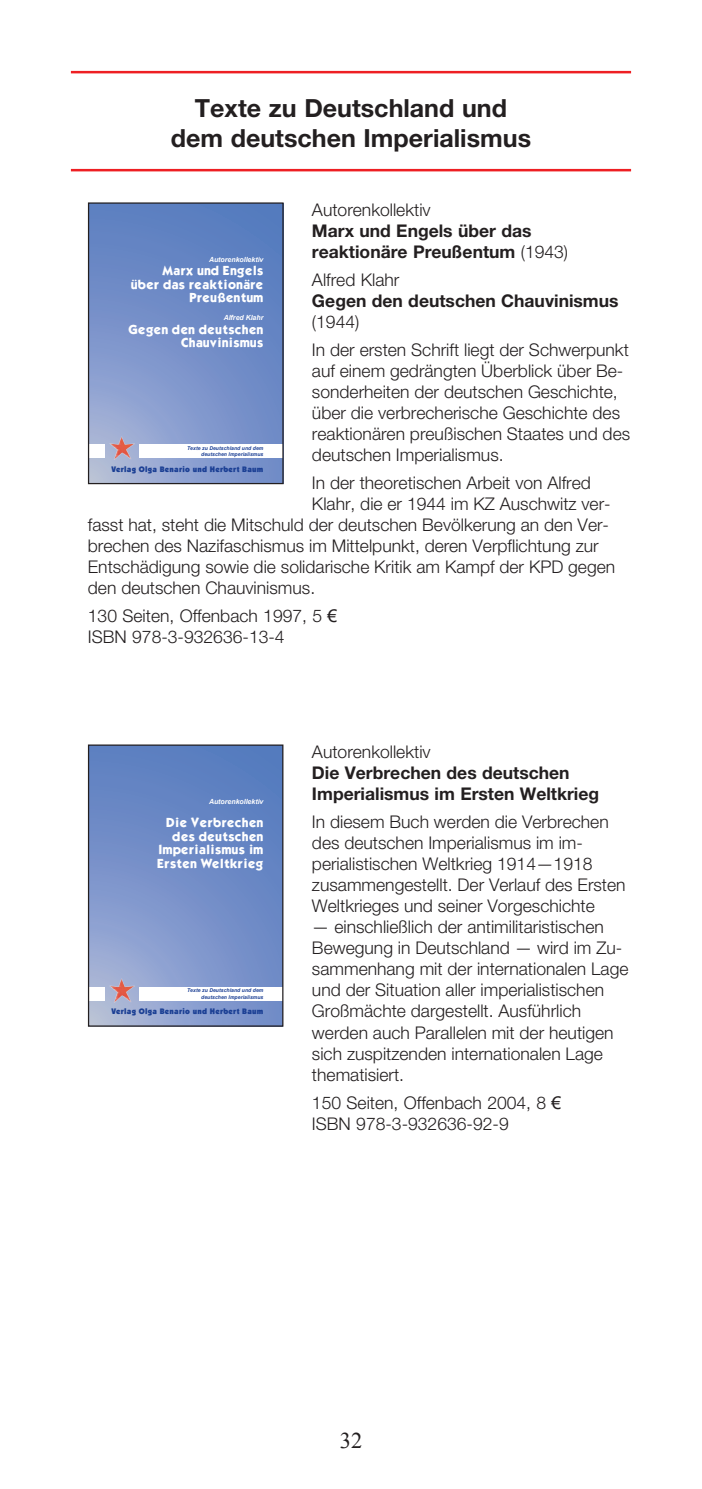
<style>
.page{position:relative;width:702px;height:1489px;background:#fff}
.page>*{position:absolute;margin:0;border:0;box-sizing:border-box;transform-origin:0 0}
.t1{font:700 25px/30px "Helvetica Neue";color:#231f20;text-align:center}
.t2{font:22.5px "Times New Roman";color:#231f20}
.t3{font:300 17.5px/21px "Helvetica Neue";color:#231f20}
.t4{font:700 17.5px/21px "Helvetica Neue";color:#231f20}
.t5{font:11.25px/13.5px "Kabel Bd";color:#fff;text-align:right}
.t6{font:900 8px "Kabel IT Cby BT";letter-spacing:.04em;color:#1b3f94}
.t7{font:italic 700 7px "Arial";color:#fff}
.t8{font:italic 700 5.25px/6.2px "Arial";letter-spacing:.01em;color:#1b3f94;text-align:right}
.s1{font-weight:300}
.s2{font-family:"Arial";font-weight:400}
</style>
<div class="page">
<hr style="left:71px;top:71px;width:560px;height:2px;background:#ee1f23">
<hr style="left:71px;top:169px;width:560px;height:2px;background:#ee1f23">
<svg style="left:90px;top:746px;width:191px;height:278px;background:#748fc8"></svg>
<div style="left:139px;top:987px;width:144px;height:13px;background:#fff"></div>
<img style="left:109px;top:978px;width:26px;height:24px">
<div style="left:89px;top:987px;width:16px;height:13px;background:#fff"></div>
<div style="left:88px;top:744px;width:195px;height:282px;border:1px solid #231f20"></div>
<svg style="left:90px;top:204px;width:191px;height:278px;background:#748fc8"></svg>
<div style="left:139px;top:444px;width:144px;height:14px;background:#fff"></div>
<img style="left:109px;top:436px;width:26px;height:23px">
<div style="left:89px;top:444px;width:16px;height:14px;background:#fff"></div>
<div style="left:88px;top:202px;width:195px;height:282px;border:1px solid #231f20"></div>
<h1 class="t1" style="left:171px;top:92px;width:362px">Texte zu Deutschland und dem deutschen Imperialismus</h1>
<p class="t7" style="left:209px;top:254px;width:56px">Autorenkollektiv</p>
<p class="t5" style="left:131px;top:263px;width:134px">Marx und Engels über das reaktionäre<br>Preußentum</p>
<p class="t7" style="left:224px;top:313px;width:41px">Alfred Klahr</p>
<p class="t5" style="left:128px;top:322px;width:137px">Gegen den deutschen<br>Chauvinismus</p>
<p class="t8" style="left:187px;top:445px;width:78px">Texte zu Deutschland und dem deutschen Imperialismus</p>
<p class="t6" style="left:111px;top:464px;width:153px">Verlag Olga Benario und Herbert Baum</p>
<p class="t3" style="left:312px;top:199px;width:120px">Autorenkollektiv</p>
<p class="t4" style="left:312px;top:220px;width:258px">Marx und Engels über das reaktionäre Preußentum <span class="s1">(1943)</span></p>
<p class="t3" style="left:312px;top:269px;width:89px">Alfred Klahr</p>
<p class="t4" style="left:312px;top:290px;width:308px">Gegen den deutschen Chauvinismus</p>
<p class="t3" style="left:312px;top:307px;width:318px;line-height:28px">(1944)<br>In der ersten Schrift liegt der Schwerpunkt</p>
<p class="t3" style="left:312px;top:360px;width:319px">auf einem gedrängten Überblick über Be&shy;sonderheiten der deutschen Geschichte, über die verbrecherische Geschichte des reaktionären preußischen Staates und des deutschen Imperialismus.</p>
<p class="t3" style="left:312px;top:472px;width:300px">In der theoretischen Arbeit von Alfred<br>Klahr, die er 1944 im KZ Auschwitz ver-</p>
<p class="t3" style="left:88px;top:513px;width:529px">fasst hat, steht die Mitschuld der deutschen Bevölkerung an den Ver&shy;brechen des Nazifaschismus im Mittelpunkt, deren Verpflichtung zur Entschädigung sowie die solidarische Kritik am Kampf der KPD gegen den deutschen Chauvinismus.</p>
<p class="t3" style="left:88px;top:604px;width:251px">130 Seiten, Offenbach 1997, 5 <span class="s2">€<br></span>ISBN 978-3-932636-13-4</p>
<p class="t7" style="left:209px;top:797px;width:56px">Autorenkollektiv</p>
<p class="t5" style="left:157px;top:815px;width:108px">Die Verbrechen des deutschen<br>Imperialismus im<br>Ersten Weltkrieg</p>
<p class="t8" style="left:187px;top:987px;width:78px">Texte zu Deutschland und dem deutschen Imperialismus</p>
<p class="t6" style="left:111px;top:1006px;width:153px">Verlag Olga Benario und Herbert Baum</p>
<p class="t3" style="left:312px;top:741px;width:120px">Autorenkollektiv</p>
<p class="t4" style="left:312px;top:762px;width:289px">Die Verbrechen des deutschen<br>Imperialismus im Ersten Weltkrieg</p>
<p class="t3" style="left:312px;top:811px;width:315px">In diesem Buch werden die Verbrechen des deutschen Imperialismus im im&shy;perialistischen Weltkrieg 1914—1918 zusammengestellt. Der Verlauf des Ersten Weltkrieges und seiner Vorgeschichte</p>
<p class="t3" style="left:312px;top:916px;width:318px">— einschließlich der antimilitaristischen Bewegung in Deutschland — wird im Zu&shy;sammenhang mit der internationalen Lage und der Situation aller imperialistischen Großmächte dargestellt. Ausführlich werden auch Parallelen mit der heutigen sich zuspitzenden internationalen Lage thematisiert.</p>
<p class="t3" style="left:312px;top:1091px;width:251px">150 Seiten, Offenbach 2004, 8 <span class="s2">€<br></span>ISBN 978-3-932636-92-9</p>
<p class="t2" style="left:340px;top:1424px;width:24px">32</p>
</div>
